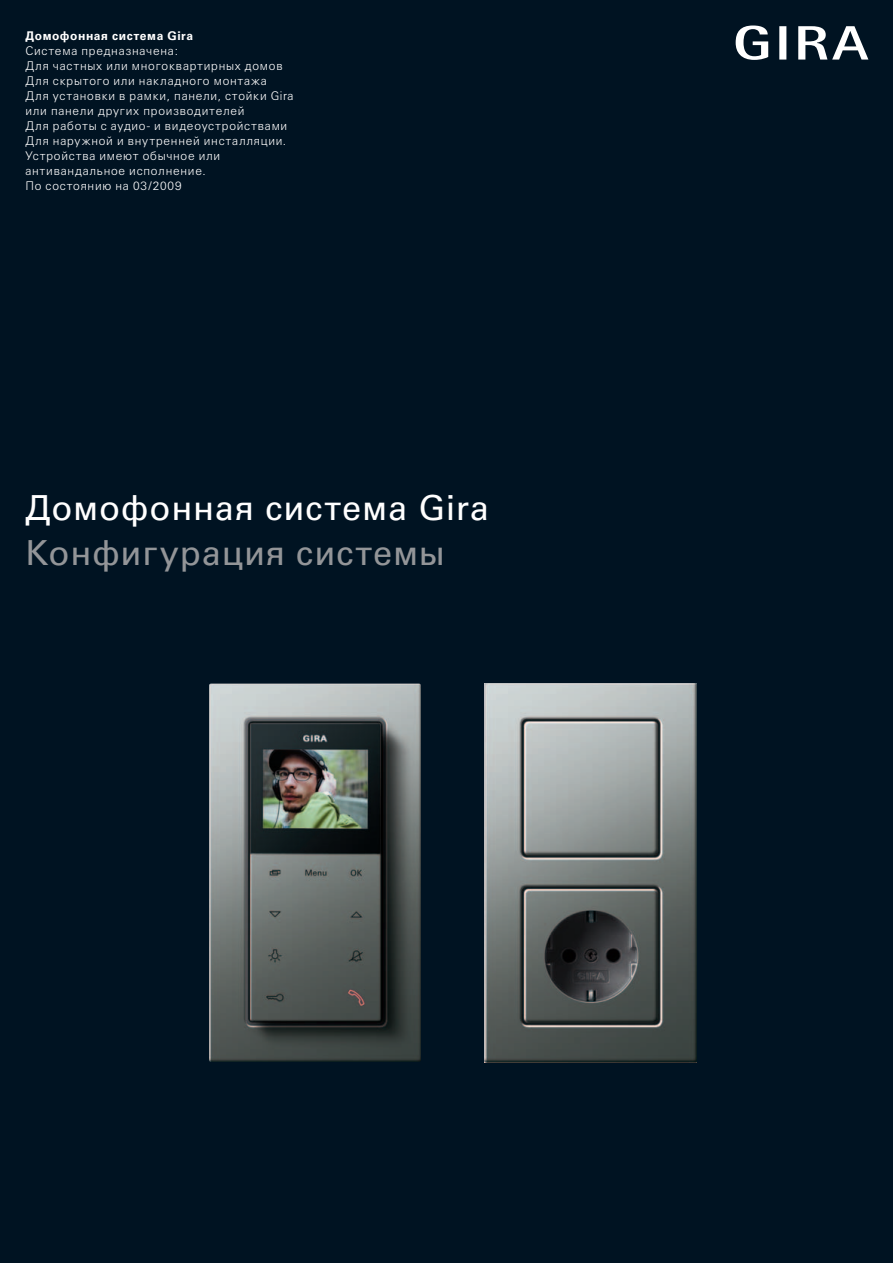
<style>
.page{position:relative;width:893px;height:1263px;background:#001322}
.page>*{position:absolute;margin:0;border:0;box-sizing:border-box;transform-origin:0 0}
.t1{font:34.5px "Univers Cyr";letter-spacing:.02em;color:#fff}
.t2{font:34.5px "Univers Cyr";letter-spacing:.02em;color:#939598}
.t3{font:300 12px/15px "Univers Cyr";letter-spacing:.065em;color:#fff}
.t4{font:700 12px "Univers Cyr";letter-spacing:.05em;color:#fff}
</style>
<div class="page">
<svg style="left:736px;top:25px;width:132px;height:35px"></svg>
<img style="left:485px;top:684px;width:211px;height:378px">
<img style="left:209px;top:683px;width:212px;height:379px;border-radius:2px">
<p class="t4" style="left:26px;top:31px;width:169px">Домофонная система Gira</p>
<p class="t3" style="left:26px;top:44px;width:270px">Система предназначена:<br>Для частных или многоквартирных домов Для скрытого или накладного монтажа<br>Для установки в рамки, панели, стойки Gira или панели других производителей<br>Для работы с аудио- и видеоустройствами Для наружной и внутренней инсталляции.<br>Устройства имеют обычное или антивандальное исполнение.<br>По состоянию на 03/2009</p>
<h1 class="t1" style="left:26px;top:495px;width:465px">Домофонная система Gira</h1>
<h1 class="t2" style="left:26px;top:540px;width:421px">Конфигурация системы</h1>
</div>
